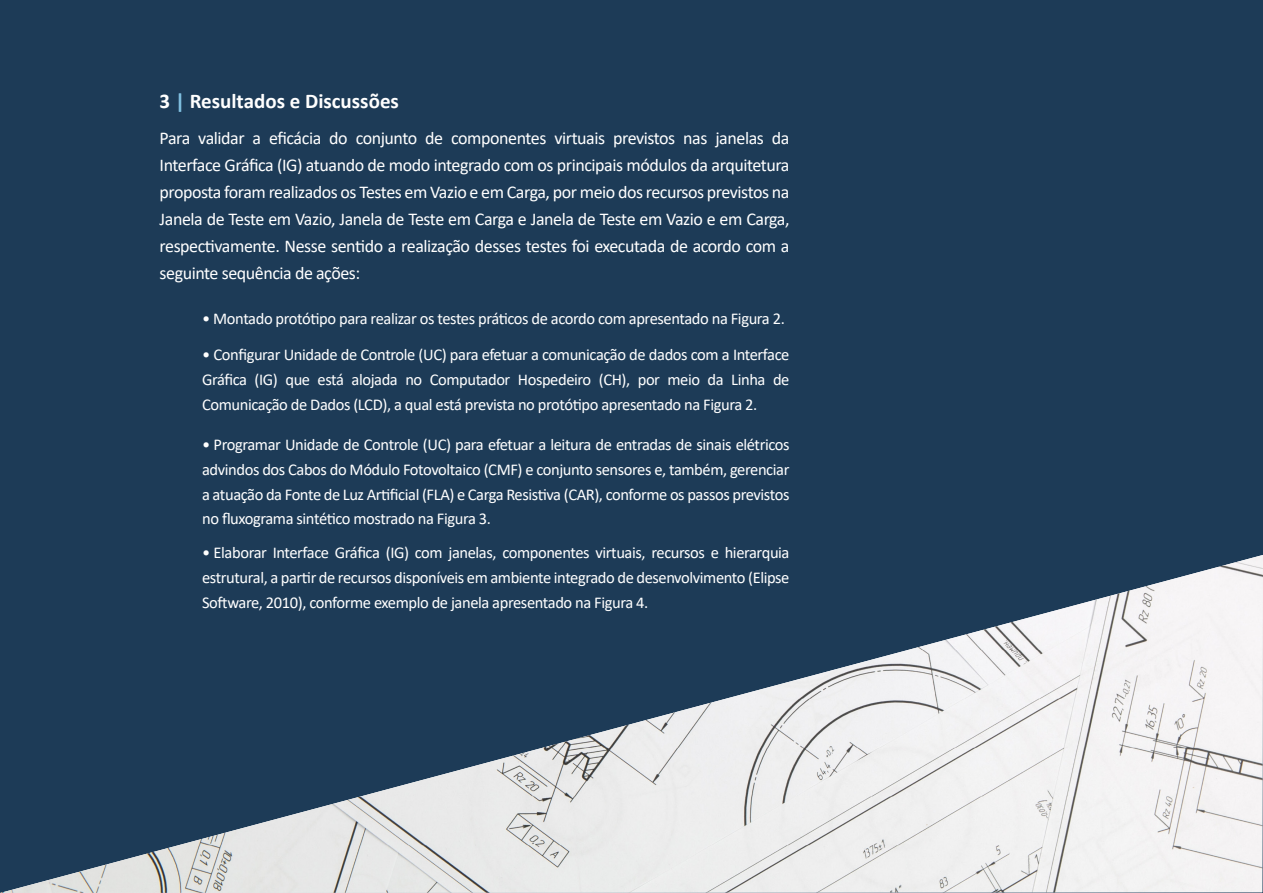
<style>
.page{position:relative;width:1263px;height:893px;background:#1d3b57}
.page>*{position:absolute;margin:0;border:0;box-sizing:border-box;transform-origin:0 0}
.t1{font:700 21px "Calibri";color:#fff}
.t2{font:18px/27px "Calibri";letter-spacing:-.025em;color:#fff;text-align:justify}
.t3{font:16.5px/24.8px "Calibri";letter-spacing:-.025em;color:#fff;text-align:justify}
.s1{color:#82c2e3}
</style>
<div class="page">
<img style="left:0;top:555px;width:1263px;height:338px">
<p class="t1" style="left:160px;top:86px;width:241px">3 <span class="s1">|</span> Resultados e Discussões</p>
<p class="t2" style="left:160px;top:124px;width:631px">Para validar a eficácia do conjunto de componentes virtuais previstos nas janelas da Interface Gráfica (IG) atuando de modo integrado com os principais módulos da arquitetura proposta foram realizados os Testes em Vazio e em Carga, por meio dos recursos previstos na Janela de Teste em Vazio, Janela de Teste em Carga e Janela de Teste em Vazio e em Carga, respectivamente. Nesse sentido a realização desses testes foi executada de acordo com a seguinte sequência de ações:</p>
<p class="t3" style="left:202px;top:306px;width:584px">• Montado protótipo para realizar os testes práticos de acordo com apresentado na Figura 2.</p>
<p class="t3" style="left:202px;top:342px;width:589px">• Configurar Unidade de Controle (UC) para efetuar a comunicação de dados com a Interface Gráfica (IG) que está alojada no Computador Hospedeiro (CH), por meio da Linha de Comunicação de Dados (LCD), a qual está prevista no protótipo apresentado na Figura 2.</p>
<p class="t3" style="left:202px;top:432px;width:589px">• Programar Unidade de Controle (UC) para efetuar a leitura de entradas de sinais elétricos advindos dos Cabos do Módulo Fotovoltaico (CMF) e conjunto sensores e, também, gerenciar a atuação da Fonte de Luz Artificial (FLA) e Carga Resistiva (CAR), conforme os passos previstos no fluxograma sintético mostrado na Figura 3.</p>
<p class="t3" style="left:202px;top:540px;width:589px">• Elaborar Interface Gráfica (IG) com janelas, componentes virtuais, recursos e hierarquia estrutural, a partir de recursos disponíveis em ambiente integrado de desenvolvimento (Elipse Software, 2010), conforme exemplo de janela apresentado na Figura 4.</p>
</div>
